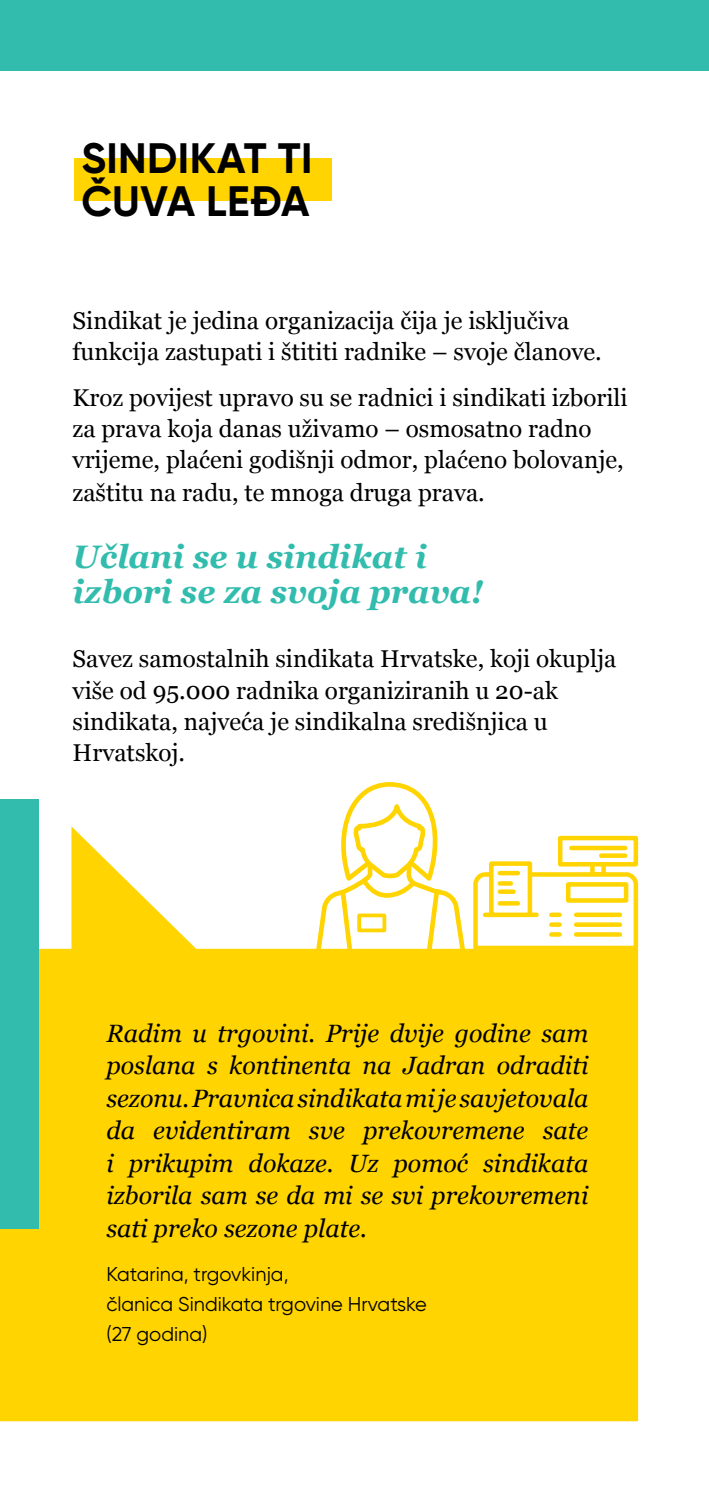
<style>
.page{position:relative;width:709px;height:1489px;background:#fff}
.page>*{position:absolute;margin:0;border:0;box-sizing:border-box;transform-origin:0 0}
.t1{font:700 42.5px/42.5px "Gilroy";letter-spacing:.01em;color:#000}
.t2{font:italic 700 32.5px/35px "Georgia";color:#32bcad}
.t3{font:italic 25px/32.5px "Georgia";color:#000;text-align:justify}
.t4{font:24.25px/31.2px "Georgia";color:#000}
.t5{font:20px/30px "Gilroy";color:#000}
</style>
<div class="page">
<svg style="left:0;top:826px;width:638px;height:595px;background:#fed714"></svg>
<div style="left:74px;top:158px;width:257px;height:43px;background:#ffd400"></div>
<div style="left:0;top:0;width:709px;height:70px;background:#32bcad"></div>
<div style="left:0;top:799px;width:38px;height:429px;background:#32bcad"></div>
<svg style="left:313px;top:782px;width:326px;height:175px"></svg>
<div style="left:485px;top:912px;width:51px;height:5px;background:#ffd400"></div>
<div style="left:489px;top:861px;width:43px;height:56px;background:#fff;border:4px solid #ffd400"></div>
<div style="left:500px;top:870px;width:18px;height:5px;background:#ffd400"></div>
<svg style="left:500px;top:881px;width:11px;height:4px"></svg>
<svg style="left:500px;top:889px;width:13px;height:4px"></svg>
<svg style="left:500px;top:901px;width:18px;height:4px"></svg>
<h1 class="t1" style="left:81px;top:137px;width:233px">SINDIKAT TI<br>ČUVA LEĐA</h1>
<p class="t4" style="left:73px;top:304px;width:530px">Sindikat je jedina organizacija čija je isključiva funkcija zastupati i štititi radnike – svoje članove.</p>
<p class="t4" style="left:73px;top:380px;width:556px">Kroz povijest upravo su se radnici i sindikati izborili za prava koja danas uživamo – osmosatno radno vrijeme, plaćeni godišnji odmor, plaćeno bolovanje, zaštitu na radu, te mnoga druga prava.</p>
<h2 class="t2" style="left:73px;top:538px;width:412px">Učlani se u sindikat i izbori se za svoja prava!</h2>
<p class="t4" style="left:73px;top:642px;width:545px">Savez samostalnih sindikata Hrvatske, koji okuplja više od 95.000 radnika organiziranih u 20-ak sindikata, najveća je sindikalna središnjica u Hrvatskoj.</p>
<p class="t3" style="left:106px;top:1015px;width:483px">Radim u trgovini. Prije dvije godine sam poslana s kontinenta na Jadran odraditi sezonu. Pravnica sindikata mi je savjetovala da evidentiram sve prekovremene sate i prikupim dokaze. Uz pomoć sindikata izborila sam se da mi se svi prekovremeni sati preko sezone plate.</p>
<p class="t5" style="left:106px;top:1258px;width:322px">Katarina, trgovkinja,<br>članica Sindikata trgovine Hrvatske (27 godina)</p>
</div>
